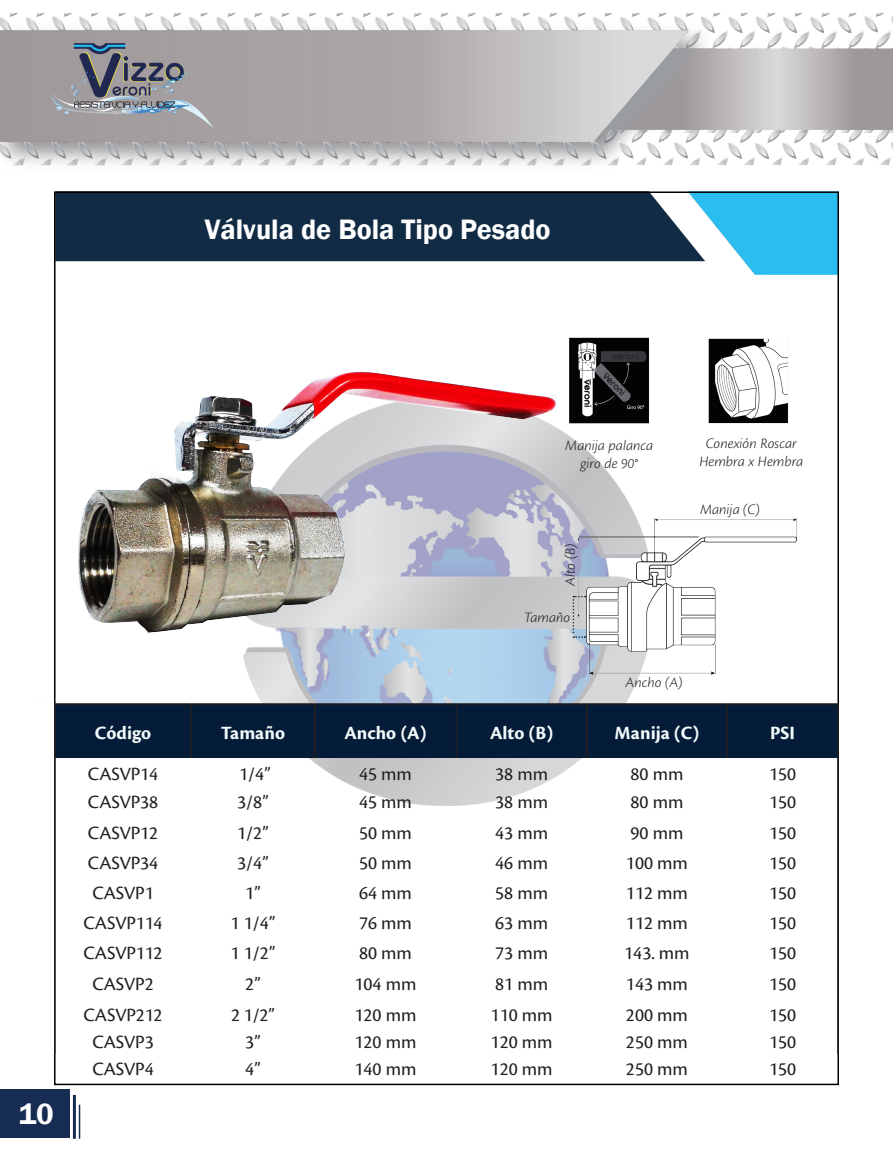
<style>
.page{position:relative;width:893px;height:1149px;background:#fff}
.page>*{position:absolute;margin:0;border:0;box-sizing:border-box;transform-origin:0 0}
.t1{font:600 30px "Franklin Gothic";color:#fff}
.t2{font:600 28.8px "Franklin Gothic";color:#fff}
.tablas{font:19.5px "Cronos Pro";color:#231f20}
.t3{font:700 19.5px "Cronos Pro";color:#f3fafb}
.t4{font:15px/18px "Cronos Pro Lt Capt It";letter-spacing:-.005em;color:#231f20;text-align:center}
</style>
<div class="page">
<img style="left:226px;top:436px;width:438px;height:370px">
<img style="left:0;top:13px;width:893px;height:153px">
<div style="left:0;top:1089px;width:70px;height:48px;background:#172c53"></div>
<hr style="left:73px;top:1094px;width:3px;height:44px;background:#172c53">
<hr style="left:79px;top:1104px;width:1px;height:34px;background:#172c53">
<img style="left:57px;top:194px;width:779px;height:80px">
<img style="left:54px;top:311px;width:516px;height:388px">
<div style="left:56px;top:704px;width:781px;height:53px;background:#041c37"></div>
<hr style="left:54px;top:703px;width:137px;height:1px;background:#231f20">
<hr style="left:54px;top:704px;width:2px;height:53px;background:#231f20">
<hr style="left:191px;top:703px;width:124px;height:1px;background:#231f20">
<hr style="left:315px;top:703px;width:141px;height:1px;background:#231f20">
<hr style="left:456px;top:703px;width:131px;height:1px;background:#231f20">
<hr style="left:587px;top:703px;width:140px;height:1px;background:#231f20">
<hr style="left:727px;top:703px;width:112px;height:1px;background:#231f20">
<hr style="left:837px;top:704px;width:2px;height:53px;background:#231f20">
<hr style="left:54px;top:757px;width:2px;height:29px;background:#231f20">
<hr style="left:837px;top:757px;width:2px;height:29px;background:#231f20">
<hr style="left:54px;top:786px;width:2px;height:28px;background:#231f20">
<hr style="left:837px;top:786px;width:2px;height:28px;background:#231f20">
<hr style="left:54px;top:814px;width:2px;height:33px;background:#231f20">
<hr style="left:837px;top:814px;width:2px;height:33px;background:#231f20">
<hr style="left:54px;top:847px;width:2px;height:28px;background:#231f20">
<hr style="left:837px;top:847px;width:2px;height:28px;background:#231f20">
<hr style="left:54px;top:875px;width:2px;height:31px;background:#231f20">
<hr style="left:837px;top:875px;width:2px;height:31px;background:#231f20">
<hr style="left:54px;top:906px;width:2px;height:30px;background:#231f20">
<hr style="left:837px;top:906px;width:2px;height:30px;background:#231f20">
<hr style="left:54px;top:936px;width:2px;height:30px;background:#231f20">
<hr style="left:837px;top:936px;width:2px;height:30px;background:#231f20">
<hr style="left:54px;top:966px;width:2px;height:32px;background:#231f20">
<hr style="left:837px;top:966px;width:2px;height:32px;background:#231f20">
<hr style="left:54px;top:998px;width:2px;height:28px;background:#231f20">
<hr style="left:837px;top:998px;width:2px;height:28px;background:#231f20">
<hr style="left:54px;top:1026px;width:2px;height:27px;background:#231f20">
<hr style="left:837px;top:1026px;width:2px;height:27px;background:#231f20">
<hr style="left:191px;top:704px;width:1px;height:53px;background:#231f20">
<hr style="left:314px;top:704px;width:1px;height:53px;background:#231f20">
<hr style="left:456px;top:704px;width:1px;height:53px;background:#231f20">
<hr style="left:586px;top:704px;width:2px;height:53px;background:#231f20">
<hr style="left:726px;top:704px;width:2px;height:53px;background:#231f20">
<img style="left:568px;top:507px;width:229px;height:176px">
<svg style="left:573px;top:595px;width:13px;height:42px"></svg>
<img style="left:562px;top:330px;width:87px;height:101px">
<img style="left:708px;top:338px;width:80px;height:86px">
<p class="t2" style="left:205px;top:211px;width:347px">Válvula de Bola Tipo Pesado</p>
<h1 class="t1" style="left:19px;top:1094px;width:36px">10</h1>
<p class="t4" style="left:565px;top:436px;width:90px">Manija palanca giro de 90°</p>
<p class="t4" style="left:706px;top:434px;width:93px">Conexión Roscar</p>
<p class="t4" style="left:699px;top:452px;width:105px">Hembra x Hembra</p>
<p class="t4" style="left:561px;top:586px;width:44px;rotate:-90deg">Alto (B)</p>
<p class="t4" style="left:524px;top:608px;width:48px">Tamaño</p>
<p class="t4" style="left:700px;top:500px;width:61px">Manija (C)</p>
<p class="t4" style="left:625px;top:672px;width:59px">Ancho (A)</p>
<p class="t3" style="left:95px;top:721px;width:58px">Código</p>
<p class="t3" style="left:221px;top:721px;width:66px">Tamaño</p>
<p class="t3" style="left:344px;top:721px;width:84px">Ancho (A)</p>
<p class="t3" style="left:490px;top:721px;width:65px">Alto (B)</p>
<p class="t3" style="left:615px;top:721px;width:86px">Manija (C)</p>
<p class="t3" style="left:770px;top:721px;width:27px">PSI</p>
<p class="tablas" style="left:88px;top:762px;width:72px">CASVP14</p>
<p class="tablas" style="left:239px;top:762px;width:33px">1/4”</p>
<p class="tablas" style="left:359px;top:762px;width:54px">45 mm</p>
<p class="tablas" style="left:495px;top:762px;width:54px">38 mm</p>
<p class="tablas" style="left:630px;top:762px;width:54px">80 mm</p>
<p class="tablas" style="left:769px;top:762px;width:29px">150</p>
<p class="tablas" style="left:88px;top:790px;width:72px">CASVP38</p>
<p class="tablas" style="left:237px;top:790px;width:33px">3/8”</p>
<p class="tablas" style="left:359px;top:790px;width:54px">45 mm</p>
<p class="tablas" style="left:495px;top:790px;width:54px">38 mm</p>
<p class="tablas" style="left:630px;top:790px;width:54px">80 mm</p>
<p class="tablas" style="left:769px;top:790px;width:29px">150</p>
<p class="tablas" style="left:88px;top:821px;width:72px">CASVP12</p>
<p class="tablas" style="left:237px;top:821px;width:33px">1/2”</p>
<p class="tablas" style="left:359px;top:821px;width:54px">50 mm</p>
<p class="tablas" style="left:495px;top:821px;width:54px">43 mm</p>
<p class="tablas" style="left:630px;top:821px;width:54px">90 mm</p>
<p class="tablas" style="left:769px;top:821px;width:29px">150</p>
<p class="tablas" style="left:88px;top:851px;width:72px">CASVP34</p>
<p class="tablas" style="left:237px;top:851px;width:33px">3/4”</p>
<p class="tablas" style="left:359px;top:851px;width:54px">50 mm</p>
<p class="tablas" style="left:495px;top:851px;width:54px">46 mm</p>
<p class="tablas" style="left:626px;top:851px;width:63px">100 mm</p>
<p class="tablas" style="left:769px;top:851px;width:29px">150</p>
<p class="tablas" style="left:92px;top:881px;width:63px">CASVP1</p>
<p class="tablas" style="left:245px;top:881px;width:17px">1”</p>
<p class="tablas" style="left:359px;top:881px;width:54px">64 mm</p>
<p class="tablas" style="left:495px;top:881px;width:54px">58 mm</p>
<p class="tablas" style="left:626px;top:881px;width:63px">112 mm</p>
<p class="tablas" style="left:769px;top:881px;width:29px">150</p>
<p class="tablas" style="left:84px;top:911px;width:81px">CASVP114</p>
<p class="tablas" style="left:231px;top:911px;width:46px">1 1/4”</p>
<p class="tablas" style="left:359px;top:911px;width:54px">76 mm</p>
<p class="tablas" style="left:495px;top:911px;width:54px">63 mm</p>
<p class="tablas" style="left:626px;top:911px;width:63px">112 mm</p>
<p class="tablas" style="left:769px;top:911px;width:29px">150</p>
<p class="tablas" style="left:84px;top:941px;width:81px">CASVP112</p>
<p class="tablas" style="left:231px;top:941px;width:46px">1 1/2”</p>
<p class="tablas" style="left:359px;top:941px;width:54px">80 mm</p>
<p class="tablas" style="left:495px;top:941px;width:54px">73 mm</p>
<p class="tablas" style="left:624px;top:941px;width:67px">143. mm</p>
<p class="tablas" style="left:769px;top:941px;width:29px">150</p>
<p class="tablas" style="left:92px;top:972px;width:63px">CASVP2</p>
<p class="tablas" style="left:245px;top:972px;width:17px">2”</p>
<p class="tablas" style="left:355px;top:972px;width:63px">104 mm</p>
<p class="tablas" style="left:495px;top:972px;width:54px">81 mm</p>
<p class="tablas" style="left:626px;top:972px;width:63px">143 mm</p>
<p class="tablas" style="left:769px;top:972px;width:29px">150</p>
<p class="tablas" style="left:84px;top:1002px;width:81px">CASVP212</p>
<p class="tablas" style="left:231px;top:1002px;width:45px">2 1/2”</p>
<p class="tablas" style="left:355px;top:1002px;width:63px">120 mm</p>
<p class="tablas" style="left:491px;top:1002px;width:63px">110 mm</p>
<p class="tablas" style="left:626px;top:1002px;width:63px">200 mm</p>
<p class="tablas" style="left:769px;top:1002px;width:29px">150</p>
<p class="tablas" style="left:92px;top:1030px;width:63px">CASVP3</p>
<p class="tablas" style="left:245px;top:1030px;width:17px">3”</p>
<p class="tablas" style="left:355px;top:1030px;width:63px">120 mm</p>
<p class="tablas" style="left:491px;top:1030px;width:63px">120 mm</p>
<p class="tablas" style="left:626px;top:1030px;width:63px">250 mm</p>
<p class="tablas" style="left:769px;top:1030px;width:29px">150</p>
<p class="tablas" style="left:92px;top:1057px;width:63px">CASVP4</p>
<p class="tablas" style="left:245px;top:1057px;width:17px">4”</p>
<p class="tablas" style="left:355px;top:1057px;width:63px">140 mm</p>
<p class="tablas" style="left:491px;top:1057px;width:63px">120 mm</p>
<p class="tablas" style="left:626px;top:1057px;width:63px">250 mm</p>
<p class="tablas" style="left:769px;top:1057px;width:29px">150</p>
</div>
